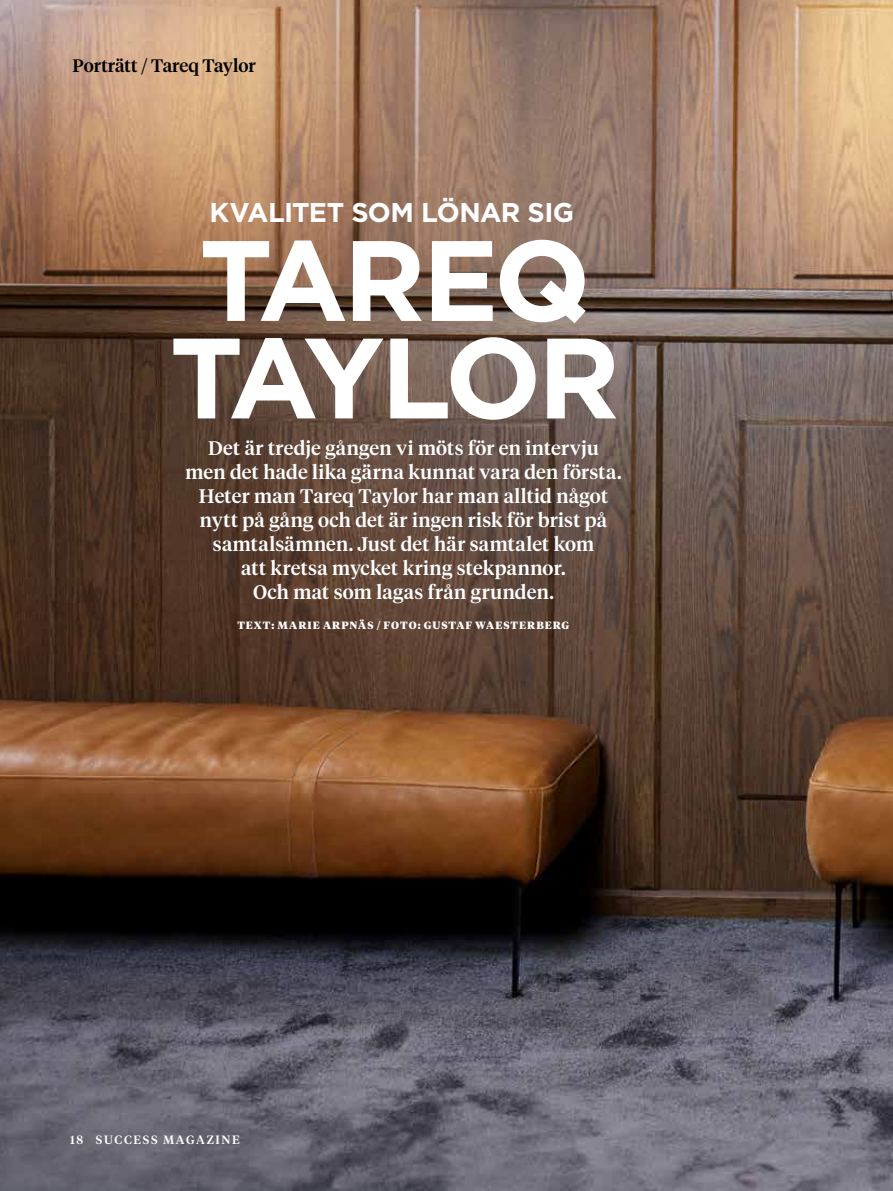
<style>
.page{position:relative;width:893px;height:1191px;background:#fff}
.page>*{position:absolute;margin:0;border:0;box-sizing:border-box;transform-origin:0 0}
.t1{font:700 114px/97.5px "Gotham";letter-spacing:-.045em;color:#fff}
.t2{font:700 27.15px "Gotham";letter-spacing:-.025em;color:#fff}
.t3{font:500 19.5px/24px "Tiempos Headline";letter-spacing:.015em;color:#fff;text-align:center}
.t4{font:500 18px "Tiempos Headline";color:#000}
.t5{font:500 12px "Tiempos Headline";letter-spacing:.135em;color:#fff}
.t6{font:900 10.5px "Tiempos Headline";letter-spacing:.095em;color:#fff}
</style>
<div class="page">
<img style="left:0;top:0;width:893px;height:1191px">
<p class="t4" style="left:73px;top:53px;width:185px">Porträtt / Tareq Taylor</p>
<h2 class="t2" style="left:209px;top:195px;width:366px">KVALITET SOM LÖNAR SIG</h2>
<h1 class="t1" style="left:170px;top:231px;width:452px">TAREQ<br>TAYLOR</h1>
<p class="t3" style="left:185px;top:435px;width:438px">Det är tredje gången vi möts för en intervju<br>men det hade lika gärna kunnat vara den första.<br>Heter man Tareq Taylor har man alltid något nytt på gång och det är ingen risk för brist på samtalsämnen. Just det här samtalet kom<br>att kretsa mycket kring stekpannor.<br>Och mat som lagas från grunden.</p>
<p class="t6" style="left:237px;top:618px;width:334px">TEXT: MARIE ARPNÄS / FOTO: GUSTAF WAESTERBERG</p>
<p class="t5" style="left:70px;top:1131px;width:171px">18 SUCCESS MAGAZINE</p>
</div>
